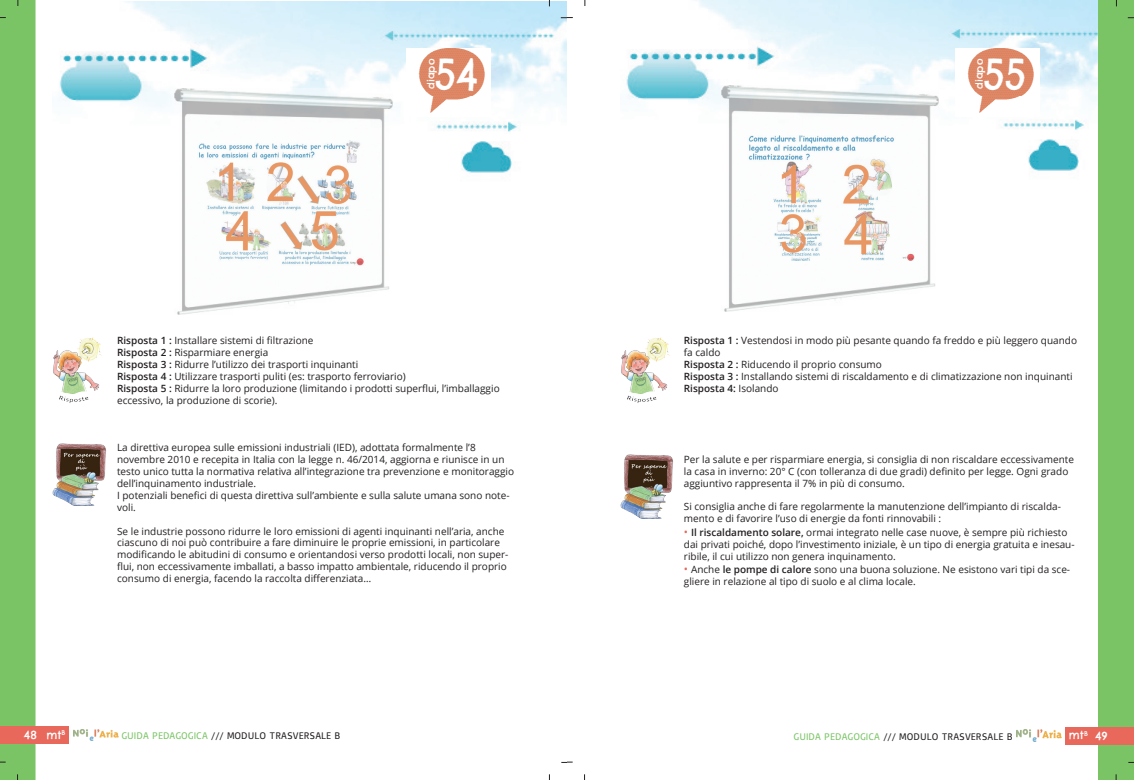
<style>
.page{position:relative;width:1134px;height:780px;background:#fff}
.page>*{position:absolute;margin:0;border:0;box-sizing:border-box;transform-origin:0 0}
.t1{font:42.5px "Chelsea Market";color:#fff;scale:.9 1}
.t2{font:11.25px "Chelsea Market";color:#fff}
.t3{font:10px/11.9px "Open Sans";color:#231f20}
.t4{font:10px "Basic";color:#231f20}
.t5{font:10px "Chelsea Market";color:#fff}
.t6{font:6.5px "Chelsea Market";color:#fff}
.s1{font-weight:600}
.s2{font-size:11.25px;color:#e8685c}
.s3{color:#7bc466}
</style>
<div class="page">
<img style="left:626px;top:0;width:472px;height:519px">
<img style="left:59px;top:1px;width:508px;height:505px">
<div style="left:1px;top:0;width:34px;height:780px;background:#7bc466"></div>
<div style="left:0;top:0;width:36px;height:780px;border:1px solid #7bc466"></div>
<div style="left:1098px;top:0;width:36px;height:780px;background:#7bc466"></div>
<img style="left:955px;top:48px;width:84px;height:68px">
<div style="left:1066px;top:726px;width:68px;height:18px;background:#e8685c"></div>
<div style="left:0;top:726px;width:68px;height:17px;background:#e8685c"></div>
<img style="left:52px;top:443px;width:54px;height:62px">
<img style="left:53px;top:337px;width:50px;height:66px">
<img style="left:620px;top:454px;width:53px;height:64px">
<img style="left:621px;top:337px;width:49px;height:66px">
<img style="left:721px;top:86px;width:217px;height:226px">
<img style="left:1017px;top:729px;width:44px;height:12px">
<img style="left:175px;top:89px;width:217px;height:226px">
<img style="left:73px;top:729px;width:45px;height:11px">
<img style="left:407px;top:48px;width:84px;height:68px">
<svg style="left:561px;top:17px;width:12px;height:1px"></svg>
<svg style="left:561px;top:761px;width:12px;height:2px"></svg>
<p class="t5" style="left:424px;top:89px;width:31px;rotate:-90deg">diapo</p>
<h1 class="t1" style="left:435px;top:47px;width:50px">54</h1>
<p class="t5" style="left:973px;top:89px;width:31px;rotate:-90deg">diapo</p>
<h1 class="t1" style="left:983px;top:47px;width:49px">55</h1>
<p class="t3" style="left:117px;top:334px;width:384px"><span class="s1">Risposta 1 :</span> Installare sistemi di filtrazione<br><span class="s1">Risposta 2 :</span> Risparmiare energia<br><span class="s1">Risposta 3 :</span> Ridurre l’utilizzo dei trasporti inquinanti<br><span class="s1">Risposta 4 :</span> Utilizzare trasporti puliti (es: trasporto ferroviario)<br><span class="s1">Risposta 5 :</span> Ridurre la loro produzione (limitando i prodotti superflui, l’imballaggio eccessivo, la produzione di scorie).</p>
<p class="t3" style="left:117px;top:441px;width:398px">La direttiva europea sulle emissioni industriali (IED), adottata formalmente l’8 novembre 2010 e recepita in Italia con la legge n. 46/2014, aggiorna e riunisce in un testo unico tutta la normativa relativa all’integrazione tra prevenzione e monitoraggio dell’inquinamento industriale.<br>I potenziali benefici di questa direttiva sull’ambiente e sulla salute umana sono note&shy;voli.</p>
<p class="t3" style="left:117px;top:524px;width:393px">Se le industrie possono ridurre le loro emissioni di agenti inquinanti nell’aria, anche ciascuno di noi può contribuire a fare diminuire le proprie emissioni, in particolare modificando le abitudini di consumo e orientandosi verso prodotti locali, non super&shy;flui, non eccessivamente imballati, a basso impatto ambientale, riducendo il proprio consumo di energia, facendo la raccolta differenziata…</p>
<p class="t3" style="left:684px;top:334px;width:395px"><span class="s1">Risposta 1 :</span> Vestendosi in modo più pesante quando fa freddo e più leggero quando fa caldo<br><span class="s1">Risposta 2 :</span> Riducendo il proprio consumo<br><span class="s1">Risposta 3 :</span> Installando sistemi di riscaldamento e di climatizzazione non inquinanti <span class="s1">Risposta 4:</span> Isolando</p>
<p class="t3" style="left:684px;top:453px;width:392px">Per la salute e per risparmiare energia, si consiglia di non riscaldare eccessivamente la casa in inverno: 20° C (con tolleranza di due gradi) definito per legge. Ogni grado aggiuntivo rappresenta il 7% in più di consumo.</p>
<p class="t3" style="left:684px;top:500px;width:378px">Si consiglia anche di fare regolarmente la manutenzione dell’impianto di riscalda&shy;mento e di favorire l’uso di energie da fonti rinnovabili :</p>
<p class="t3" style="left:684px;top:526px;width:392px"><span class="s2">•</span> <span class="s1">Il riscaldamento solare,</span> ormai integrato nelle case nuove, è sempre più richiesto dai privati poiché, dopo l’investimento iniziale, è un tipo di energia gratuita e inesau&shy;ribile, il cui utilizzo non genera inquinamento.</p>
<p class="t3" style="left:684px;top:563px;width:388px"><span class="s2">•</span> Anche <span class="s1">le pompe di calore</span> sono una buona soluzione. Ne esistono vari tipi da sce&shy;gliere in relazione al tipo di suolo e al clima locale.</p>
<p class="t6" style="left:62px;top:728px;width:5px">B</p>
<p class="t2" style="left:24px;top:727px;width:39px">48 mt</p>
<p class="t4" style="left:121px;top:729px;width:220px"><span class="s3">GUIDA PEDAGOGICA</span> /// MODULO TRASVERSALE B</p>
<p class="t6" style="left:1084px;top:729px;width:5px">B</p>
<p class="t4" style="left:793px;top:729px;width:221px"><span class="s3">GUIDA PEDAGOGICA</span> /// MODULO TRASVERSALE B</p>
<p class="t2" style="left:1069px;top:728px;width:40px">mt 49</p>
</div>
